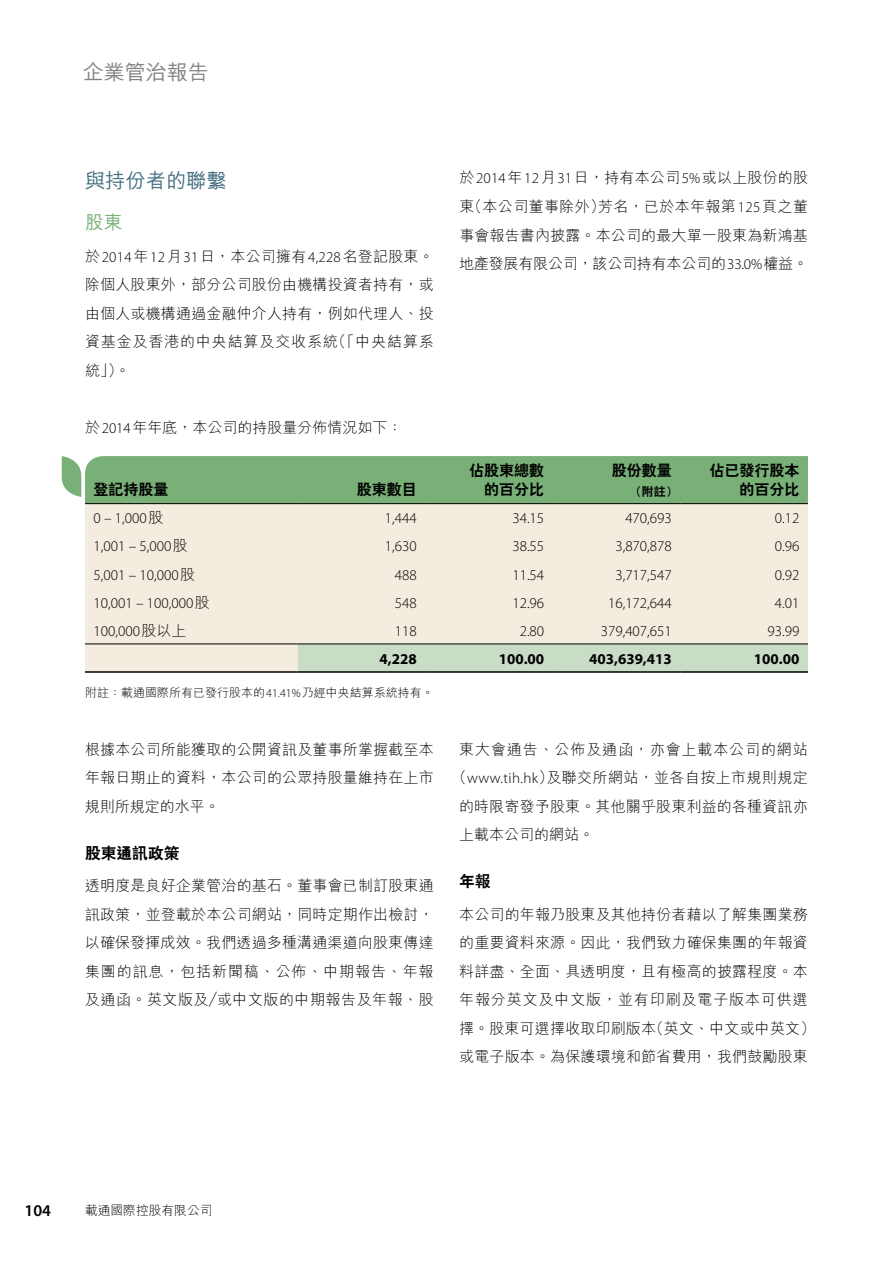
<style>
.page{position:relative;width:893px;height:1263px;background:#fff}
.page>*{position:absolute;margin:0;border:0;box-sizing:border-box;transform-origin:0 0}
.t1{font:500 21px "M Hei HK";color:#808284}
.t2{font:500 20.25px "M Hei HK";color:#456f82}
.t3{font:500 18.75px "M Hei HK";color:#79b077}
.t4{font:600 16.5px "Myriad Pro";color:#000}
.t5{font:800 15.75px "C Hei 2 HK";color:#000}
.t6{font:300 15px/28.5px "M Hei HK";letter-spacing:.01em;color:#000;text-align:justify}
.t7{font:300 15px "Myriad Pro";color:#000}
.t8{font:800 15px/19.5px "C Hei 2 HK";color:#000;text-align:right}
.t9{font:700 15px "Myriad Pro";color:#000}
.t10{font:300 15px "M Hei HK";letter-spacing:.06em;color:#000}
.t11{font:300 12.75px "M Hei HK";color:#000}
.t12{font:300 12px "M Hei HK";color:#000}
.t13{font:800 12px "C Hei 2 HK";color:#000}
.s1{font-family:"Myriad Pro"}
.s2{font-family:"M Hei HK"}
</style>
<div class="page">
<svg style="left:62px;top:456px;width:19px;height:41px"></svg>
<div style="left:85px;top:456px;width:723px;height:47px;background:#79b077"></div>
<div style="left:85px;top:504px;width:723px;height:167px;background:#f4ecdf"></div>
<div style="left:298px;top:644px;width:510px;height:27px;background:#c9ddc6"></div>
<hr style="left:85px;top:503px;width:213px;height:1px;background:#000">
<hr style="left:298px;top:503px;width:127px;height:1px;background:#000">
<hr style="left:425px;top:503px;width:128px;height:1px;background:#000">
<hr style="left:553px;top:503px;width:127px;height:1px;background:#000">
<hr style="left:680px;top:503px;width:128px;height:1px;background:#000">
<hr style="left:85px;top:643px;width:213px;height:1px;background:#000">
<hr style="left:298px;top:643px;width:127px;height:1px;background:#000">
<hr style="left:425px;top:643px;width:128px;height:1px;background:#000">
<hr style="left:553px;top:643px;width:127px;height:1px;background:#000">
<hr style="left:680px;top:643px;width:128px;height:1px;background:#000">
<hr style="left:85px;top:671px;width:213px;height:2px;background:#000">
<hr style="left:298px;top:671px;width:127px;height:2px;background:#000">
<hr style="left:425px;top:671px;width:128px;height:2px;background:#000">
<hr style="left:553px;top:671px;width:127px;height:2px;background:#000">
<hr style="left:680px;top:671px;width:128px;height:2px;background:#000">
<h1 class="t1" style="left:83px;top:57px;width:128px">企業管治報告</h1>
<h2 class="t2" style="left:85px;top:166px;width:143px">與持份者的聯繫</h2>
<p class="t3" style="left:85px;top:208px;width:39px">股東</p>
<p class="t6" style="left:85px;top:241px;width:350px">於<span class="s1">2014</span>年<span class="s1">12</span>月<span class="s1">31</span>日，本公司擁有<span class="s1">4,228</span>名登記股東。除個人股東外，部分公司股份由機構投資者持有，或由個人或機構通過金融仲介人持有，例如代理人、投資基金及香港的中央結算及交收系統（「中央結算系統」）。</p>
<p class="t6" style="left:85px;top:413px;width:319px">於<span class="s1">2014</span>年年底，本公司的持股量分佈情況如下：</p>
<p class="t8" style="left:94px;top:480px;width:76px">登記持股量</p>
<p class="t8" style="left:357px;top:480px;width:62px">股東數目</p>
<p class="t6" style="left:459px;top:163px;width:350px">於<span class="s1">2014</span>年<span class="s1">12</span>月<span class="s1">31</span>日，持有本公司<span class="s1">5%</span>或以上股份的股東（本公司董事除外）芳名，已於本年報第<span class="s1">125</span>頁之董事會報告書內披露。本公司的最大單一股東為新鴻基地產發展有限公司，該公司持有本公司的<span class="s1">33.0%</span>權益。</p>
<p class="t8" style="left:469px;top:461px;width:77px">佔股東總數的百分比</p>
<p class="t8" style="left:612px;top:461px;width:61px">股份數量</p>
<p class="t13" style="left:630px;top:483px;width:49px">（附註）</p>
<p class="t8" style="left:709px;top:461px;width:92px">佔已發行股本的百分比</p>
<p class="t7" style="left:94px;top:510px;width:71px">0 – 1,000<span class="s2">股</span></p>
<p class="t7" style="left:385px;top:510px;width:33px">1,444</p>
<p class="t7" style="left:512px;top:510px;width:33px">34.15</p>
<p class="t7" style="left:625px;top:510px;width:48px">470,693</p>
<p class="t7" style="left:775px;top:510px;width:26px">0.12</p>
<p class="t7" style="left:94px;top:538px;width:96px">1,001 – 5,000<span class="s2">股</span></p>
<p class="t7" style="left:385px;top:538px;width:33px">1,630</p>
<p class="t7" style="left:512px;top:538px;width:33px">38.55</p>
<p class="t7" style="left:615px;top:538px;width:58px">3,870,878</p>
<p class="t7" style="left:775px;top:538px;width:26px">0.96</p>
<p class="t7" style="left:94px;top:566px;width:103px">5,001 – 10,000<span class="s2">股</span></p>
<p class="t7" style="left:395px;top:566px;width:23px">488</p>
<p class="t7" style="left:512px;top:566px;width:33px">11.54</p>
<p class="t7" style="left:615px;top:566px;width:58px">3,717,547</p>
<p class="t7" style="left:775px;top:566px;width:26px">0.92</p>
<p class="t7" style="left:94px;top:594px;width:118px">10,001 – 100,000<span class="s2">股</span></p>
<p class="t7" style="left:395px;top:594px;width:23px">548</p>
<p class="t7" style="left:512px;top:594px;width:33px">12.96</p>
<p class="t7" style="left:608px;top:594px;width:65px">16,172,644</p>
<p class="t7" style="left:775px;top:594px;width:26px">4.01</p>
<p class="t7" style="left:94px;top:622px;width:95px">100,000<span class="s2">股以上</span></p>
<p class="t7" style="left:395px;top:622px;width:23px">118</p>
<p class="t7" style="left:520px;top:622px;width:26px">2.80</p>
<p class="t7" style="left:601px;top:622px;width:73px">379,407,651</p>
<p class="t7" style="left:767px;top:622px;width:33px">93.99</p>
<p class="t9" style="left:379px;top:650px;width:39px">4,228</p>
<p class="t9" style="left:499px;top:650px;width:47px">100.00</p>
<p class="t9" style="left:589px;top:650px;width:84px">403,639,413</p>
<p class="t9" style="left:754px;top:650px;width:47px">100.00</p>
<p class="t12" style="left:85px;top:684px;width:350px">附註：載通國際所有已發行股本的<span class="s1">41.41%</span>乃經中央結算系統持有。</p>
<p class="t6" style="left:85px;top:734px;width:350px">根據本公司所能獲取的公開資訊及董事所掌握截至本年報日期止的資料，本公司的公眾持股量維持在上市規則所規定的水平。</p>
<p class="t5" style="left:85px;top:842px;width:96px">股東通訊政策</p>
<p class="t6" style="left:85px;top:871px;width:350px">透明度是良好企業管治的基石。董事會已制訂股東通訊政策，並登載於本公司網站，同時定期作出檢討，以確保發揮成效。我們透過多種溝通渠道向股東傳達集團的訊息，包括新聞稿、公佈、中期報告、年報及通函。英文版及／或中文版的中期報告及年報、股</p>
<p class="t10" style="left:459px;top:738px;width:350px">東大會通告、公佈及通函，亦會上載本公司的網站</p>
<p class="t6" style="left:452px;top:763px;width:358px">（<span class="s1">www.tih.hk</span>）及聯交所網站，並各自按上市規則規定</p>
<p class="t6" style="left:459px;top:791px;width:350px">的時限寄發予股東。其他關乎股東利益的各種資訊亦</p>
<p class="t6" style="left:459px;top:820px;width:136px">上載本公司的網站。</p>
<p class="t5" style="left:459px;top:871px;width:33px">年報</p>
<p class="t6" style="left:459px;top:899px;width:358px;text-align:left">本公司的年報乃股東及其他持份者藉以了解集團業務的重要資料來源。因此，我們致力確保集團的年報資料詳盡、全面、具透明度，且有極高的披露程度。本年報分英文及中文版，並有印刷及電子版本可供選擇。股東可選擇收取印刷版本（英文、中文或中英文）或電子版本。為保護環境和節省費用，我們鼓勵股東</p>
<p class="t4" style="left:24px;top:1201px;width:28px">104</p>
<p class="t11" style="left:85px;top:1202px;width:129px">載通國際控股有限公司</p>
</div>
